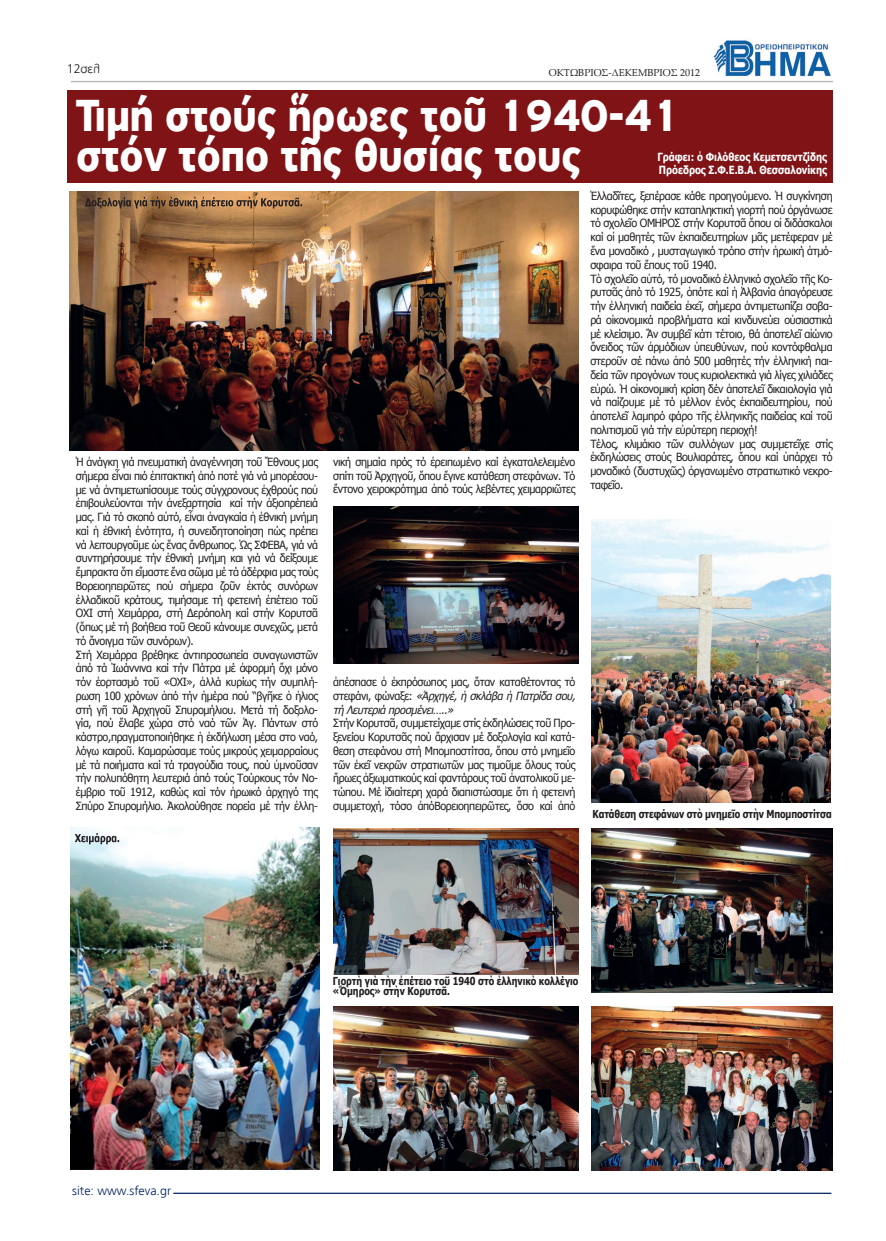
<style>
.page{position:relative;width:886px;height:1241px;background:#fff}
.page>*{position:absolute;margin:0;border:0;box-sizing:border-box;transform-origin:0 0}
.t1{font:700 47.5px/40px "PF Highway Sans Pro";letter-spacing:-.01em;color:#fff;scale:.9 1}
.t2{font:300 12.5px "PF Catalog";color:#002361}
.t3{font:300 12.5px "PF Catalog";color:#231f20}
.t4{font:11.25px/13.8px "Tahoma";letter-spacing:-.03em;color:#231f20;scale:.95 1}
.t5{font:700 11.25px/13.8px "Tahoma";color:#fff;scale:.85 1}
.t6{font:700 11px/10.6px "Tahoma";color:#231f20;scale:.82 1}
.t7{font:10px "Palatino Linotype";color:#231f20}
.s1{font-style:italic}
</style>
<div class="page">
<img style="left:714px;top:40px;width:117px;height:37px">
<div style="left:68px;top:91px;width:765px;height:92px;background:#7f1316"></div>
<hr style="left:71px;top:81px;width:762px;height:1px;background:#bcbdc0">
<hr style="left:174px;top:1192px;width:657px;height:1px;background:#002361">
<img style="left:592px;top:520px;width:239px;height:282px">
<img style="left:71px;top:827px;width:249px;height:342px">
<img style="left:592px;top:828px;width:241px;height:164px">
<img style="left:334px;top:828px;width:244px;height:146px">
<img style="left:334px;top:1006px;width:244px;height:163px">
<img style="left:592px;top:1006px;width:240px;height:163px">
<img style="left:334px;top:506px;width:244px;height:157px">
<img style="left:69px;top:191px;width:509px;height:259px">
<svg style="left:85px;top:197px;width:217px;height:11px"></svg>
<svg style="left:75px;top:833px;width:44px;height:11px"></svg>
<p class="t3" style="left:67px;top:62px;width:35px">12σελ</p>
<p class="t7" style="left:549px;top:65px;width:153px">ΟΚΤΩΒΡΙΟΣ-ΔΕΚΕΜΒΡΙΟΣ 2012</p>
<h1 class="t1" style="left:76px;top:96px;width:672px">Τιμή στούς ἥρωες τοῦ 1940-41 στόν τόπο τῆς θυσίας τους</h1>
<p class="t5" style="left:657px;top:149px;width:201px">Γράφει: ὁ Φιλόθεος Κεμετσεντζίδης<br>Πρόεδρος Σ.Φ.Ε.Β.Α. Θεσσαλονίκης</p>
<p class="t4" style="left:76px;top:454px;width:257px">Ἡ ἀνάγκη γιά πνευματική ἀναγέννηση τοῦ Ἔθνους μας σήμερα εἶναι πιό ἐπιτακτική ἀπό ποτέ γιά νά μπορέσου&shy;με νά ἀντιμετωπίσουμε τούς σύγχρονους ἐχθρούς ποὐ ἐπιβουλεύονται τήν ἀνεξαρτησία καί τήν ἀξιοπρέπειά μας. Γιά τό σκοπό αὐτό, εἶναι ἀναγκαία ἡ ἐθνική μνήμη καί ἡ ἐθνική ἑνότητα, ἡ συνειδητοποίηση πώς πρέπει νά λειτουργοῦμε ὡς ἕνας ἄνθρωπος. Ὡς ΣΦΕΒΑ, γιά νά συντηρήσουμε τήν ἐθνική μνήμη και γιά νά δείξουμε ἔμπρακτα ὅτι εἴμαστε ἕνα σῶμα μέ τά ἀδέρφια μας τοὺς Βορειοηπειρῶτες πού σήμερα ζοῦν ἐκτός συνόρων ἑλλαδικοῦ κράτους, τιμήσαμε τή φετεινή ἐπέτειο τοῦ ΟΧΙ στή Χειμάρρα, στή Δερόπολη καί στήν Κορυτσᾶ (ὅπως μέ τή βοήθεια τοῦ Θεοῦ κάνουμε συνεχῶς, μετά τό ἄνοιγμα τῶν συνόρων).<br>Στή Χειμάρρα βρέθηκε ἀντιπροσωπεία συναγωνιστῶν ἀπό τά Ἰωάννινα καί τήν Πάτρα μέ ἀφορμή ὄχι μόνο τόν ἑορτασμό τοῦ «ΟΧΙ», ἀλλά κυρίως τήν συμπλή&shy;ρωση 100 χρόνων ἀπό τήν ἡμέρα πού “βγῆκε ὁ ἠλιος στή γῆ τοῦ Ἀρχηγοῦ Σπυρομήλιου. Μετά τή δοξολο&shy;γία, πού ἔλαβε χώρα στό ναό τῶν Ἁγ. Πάντων στό κάστρο,πραγματοποιήθηκε ἡ ἐκδήλωση μέσα στο ναό, λόγω καιροῦ. Καμαρώσαμε τούς μικρούς χειμαρραίους μέ τά ποιήματα καί τά τραγούδια τους, πού ὑμνοῦσαν τήν πολυπόθητη λευτεριά ἀπό τούς Τούρκους τόν Νο&shy;έμβριο τοῦ 1912, καθώς καί τόν ἠρωικό ἀρχηγό της Σπύρο Σπυρομήλιο. Ἀκολούθησε πορεία μέ τήν ἑλλη-</p>
<p class="t4" style="left:333px;top:454px;width:256px;text-align:justify">νική σημαία πρός τό ἐρειπωμένο καί ἐγκαταλελειμένο σπίτι τοῦ Ἀρχηγοῦ, ὅπου ἔγινε κατάθεση στεφάνων. Τό ἔντονο χειροκρότημα ἀπό τούς λεβέντες χειμαρριῶτες</p>
<p class="t4" style="left:333px;top:674px;width:259px">ἀπέσπασε ὁ ἐκπρόσωπος μας, ὅταν καταθέτοντας τό σ τ ε φ ά ν ι , φ ώ ν α ξ ε : <span class="s1">«Ἀρχηγέ, ἡ σκλάβα ἡ Πατρίδα σου, τή Λευτεριάπροσμένει…..»</span></p>
<p class="t4" style="left:333px;top:715px;width:257px;text-align:justify">Στήν Κορυτσᾶ, συμμετείχαμε στίς ἐκδηλώσεις τοῦ Προ&shy;ξενείου Κορυτσᾶς πού ἄρχισαν μέ δοξολογία καί κατά&shy;θεση στεφάνου στή Μπομποστίτσα, ὅπου στό μνημεῖο τῶν ἐκεῖ νεκρῶν στρατιωτῶν μας τιμοῦμε ὅλους τούς ἥρωες ἀξιωματικούς καί φαντάρους τοῦ ἀνατολικοῦ με&shy;τώπου. Μέ ἰδιαίτερη χαρά διαπιστώσαμε ὅτι ἡ φετεινή συμμετοχή, τόσο ἀπόΒορειοηπειρῶτες, ὅσο καί ἀπό</p>
<p class="t4" style="left:590px;top:188px;width:257px">Ἑλλαδῖτες, ξεπέρασε κάθε προηγούμενο. Ἡ συγκίνηση κορυφώθηκε στήν καταπληκτική γιορτή πού ὁργάνωσε τό σχολεῖο ΟΜΗΡΟΣ στήν Κορυτσᾶ ὅπου οἱ διδάσκαλοι καί οἱ μαθητές τῶν ἐκπαιδευτηρίων μᾶς μετέφεραν μέ ἕνα μοναδικό , μυσταγωγικό τρόπο στἠν ἠρωική ἀτμό&shy;σφαιρα τοῦ ἔπους τοῦ 1940.<br>Τὸ σχολεῖο αὐτό, τό μοναδικό ἑλληνικό σχολεῖο τῆς Κο&shy;ρυτσᾶς ἀπό τό 1925, ὁπότε καί ἡ Ἀλβανία ἀπαγόρευσε τήν ἑλληνική παιδεία ἐκεῖ, σήμερα ἀντιμετωπίζει σοβα&shy;ρά οἰκονομικά προβλήματα καί κινδυνεύει οὐσιαστικά μέ κλείσιμο. Ἄν συμβεῖ κάτι τέτοιο, θά ἀποτελεῖ αἰώνιο ὄνειδος τῶν ἀρμόδιων ὑπευθύνων, πού κοντόφθαλμα στεροῦν σέ πάνω ἀπό 500 μαθητές τήν ἑλληνική παι&shy;δεία τῶν προγόνων τους κυριολεκτικά γιά λίγες χιλιάδες εὐρώ. Ἡ οἰκονομική κρίση δέν ἀποτελεῖ δικαιολογία γιά νά παίζουμε μέ τό μέλλον ἑνός ἐκπαιδευτηρίου, πού ἀποτελεῖ λαμπρό φάρο τῆς ἑλληνικῆς παιδείας καί τοῦ πολιτισμοῦ γιά τήν εὐρύτερη περιοχή!<br>Τέλος, κλιμάκιο τῶν συλλόγων μας συμμετεῖχε στίς ἐκδηλώσεις στούς Βουλιαράτες, ὅπου καί ὑπάρχει τό μοναδικό (δυστυχῶς) ὀργανωμένο στρατιωτικό νεκρο&shy;ταφεῖο.</p>
<p class="t6" style="left:592px;top:807px;width:293px">Κατάθεση στεφάνων στὸ μνημεῖο στὴν Μπομποστίτσα</p>
<p class="t6" style="left:333px;top:974px;width:301px">Γιορτὴ γιὰ τὴν ἐπέτειο τοῦ 1940 στὸ ἑλληνικὸ κολλέγιο «Ὅμηρος» στὴν Κορυτσᾶ.</p>
<p class="t2" style="left:72px;top:1183px;width:100px">site: www.sfeva.gr</p>
</div>
